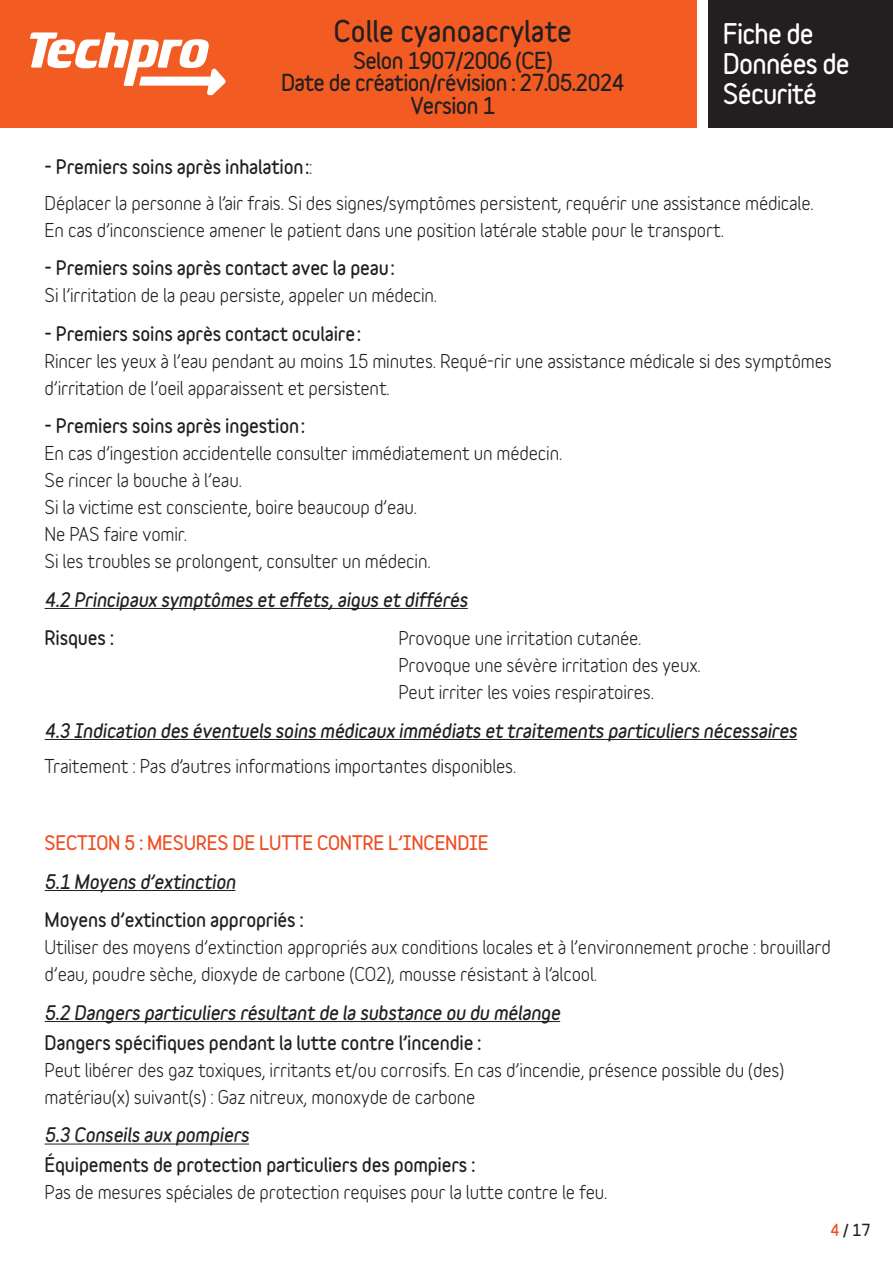
<style>
.page{position:relative;width:893px;height:1263px;background:#fff}
.page>*{position:absolute;margin:0;border:0;box-sizing:border-box;transform-origin:0 0}
.t1{font:900 27px "Variable";color:#231f20}
.t2{font:900 25.5px/30px "Variable";letter-spacing:-.03em;color:#fff}
.t3{font:900 21px/22.5px "Variable";letter-spacing:-.03em;color:#231f20;text-align:center}
.TEXTE_COURANT{font:700 18px/27px "Variable";letter-spacing:-.01em;color:#231f20}
.TEXTE_COURANT-2{font:italic 900 18px/30px "Variable";letter-spacing:-.01em;color:#231f20}
.TEXTE_COURANT-3{font:900 18px/30px "Variable";letter-spacing:-.01em;color:#231f20}
.TEXTE_COURANT-4{font:900 18px "Variable";letter-spacing:-.01em;color:#f04d22}
.t4{font:900 15px "Variable";color:#231f20}
.s1{font-weight:700}
.s2{font-weight:900}
.s3{font-style:normal}
.s4{font-style:italic}
.s5{color:#f04d22}
</style>
<div class="page">
<div style="left:0;top:0;width:723px;height:128px;background:#f25b21"></div>
<div style="left:702px;top:0;width:191px;height:128px;background:#231f20"></div>
<div style="left:697px;top:0;width:11px;height:128px;background:#fff"></div>
<svg style="left:30px;top:32px;width:196px;height:63px"></svg>
<hr style="left:45px;top:608px;width:423px;height:1px;background:#231f20">
<hr style="left:45px;top:739px;width:752px;height:1px;background:#231f20">
<hr style="left:45px;top:890px;width:190px;height:1px;background:#231f20">
<hr style="left:45px;top:1021px;width:515px;height:1px;background:#231f20">
<hr style="left:45px;top:1143px;width:204px;height:1px;background:#231f20">
<h1 class="t1" style="left:334px;top:13px;width:239px">Colle cyanoacrylate</h1>
<p class="t3" style="left:281px;top:49px;width:345px">Selon 1907/2006 (CE)<br>Date de création/révision : 27.05.2024<br>Version 1</p>
<h2 class="t2" style="left:723px;top:19px;width:128px">Fiche de<br>Données de<br>Sécurité</h2>
<p class="TEXTE_COURANT-3" style="left:45px;top:152px;width:269px">- Premiers soins après inhalation:<span class="s1">:</span></p>
<p class="TEXTE_COURANT" style="left:45px;top:189px;width:770px">Déplacer la personne à l’air frais. Si des signes/symptômes persistent, requérir une assistance médicale.<br>En cas d’inconscience amener le patient dans une position latérale stable pour le transport.</p>
<p class="TEXTE_COURANT" style="left:45px;top:254px;width:394px"><span class="s2">- Premiers soins après contact avec la peau:<br></span>Si l’irritation de la peau persiste, appeler un médecin.</p>
<p class="TEXTE_COURANT" style="left:45px;top:320px;width:789px"><span class="s2">- Premiers soins après contact oculaire:<br></span>Rincer les yeux à l’eau pendant au moins 15 minutes. Requé-rir une assistance médicale si des symptômes d’irritation de l’oeil apparaissent et persistent.</p>
<p class="TEXTE_COURANT" style="left:45px;top:412px;width:519px"><span class="s2">- Premiers soins après ingestion:<br></span>En cas d’ingestion accidentelle consulter immédiatement un médecin.<br>Se rincer la bouche à l’eau.<br>Si la victime est consciente, boire beaucoup d’eau.<br>Ne PAS faire vomir.<br>Si les troubles se prolongent, consulter un médecin.</p>
<p class="TEXTE_COURANT-2" style="left:45px;top:584px;width:425px">4.2 Principaux symptômes et effets, aigus et différés</p>
<p class="TEXTE_COURANT-3" style="left:45px;top:623px;width:71px">Risques :</p>
<p class="TEXTE_COURANT" style="left:398px;top:624px;width:304px">Provoque une irritation cutanée.<br>Provoque une sévère irritation des yeux.<br>Peut irriter les voies respiratoires.</p>
<p class="TEXTE_COURANT-2" style="left:45px;top:715px;width:754px">4.3 Indication des éventuels soins médicaux immédiats et traitements particuliers nécessaires</p>
<p class="TEXTE_COURANT" style="left:45px;top:752px;width:473px">Traitement : Pas d’autres informations importantes disponibles.</p>
<p class="TEXTE_COURANT-4" style="left:45px;top:831px;width:445px">SECTION 5 : MESURES DE LUTTE CONTRE L’INCENDIE</p>
<p class="TEXTE_COURANT-2" style="left:45px;top:866px;width:192px">5.1 Moyens d’extinction</p>
<p class="TEXTE_COURANT" style="left:45px;top:906px;width:788px"><span class="s2">Moyens d’extinction appropriés :<br></span>Utiliser des moyens d’extinction appropriés aux conditions locales et à l’environnement proche : brouillard d’eau, poudre sèche, dioxyde de carbone (CO2), mousse résistant à l’alcool.</p>
<p class="TEXTE_COURANT-2" style="left:45px;top:997px;width:517px">5.2 Dangers particuliers résultant de la substance ou du mélange<br><span class="s3">Dangers spécifiques pendant la lutte contre l’incendie :</span></p>
<p class="TEXTE_COURANT" style="left:45px;top:1056px;width:741px">Peut libérer des gaz toxiques, irritants et/ou corrosifs. En cas d’incendie, présence possible du (des) matériau(x) suivant(s) : Gaz nitreux, monoxyde de carbone</p>
<p class="TEXTE_COURANT-3" style="left:45px;top:1120px;width:432px"><span class="s4">5.3 Conseils aux pompiers<br></span>Équipements de protection particuliers des pompiers :</p>
<p class="TEXTE_COURANT" style="left:45px;top:1178px;width:564px">Pas de mesures spéciales de protection requises pour la lutte contre le feu.</p>
<p class="t4" style="left:830px;top:1220px;width:41px"><span class="s5">4</span> / 17</p>
</div>
